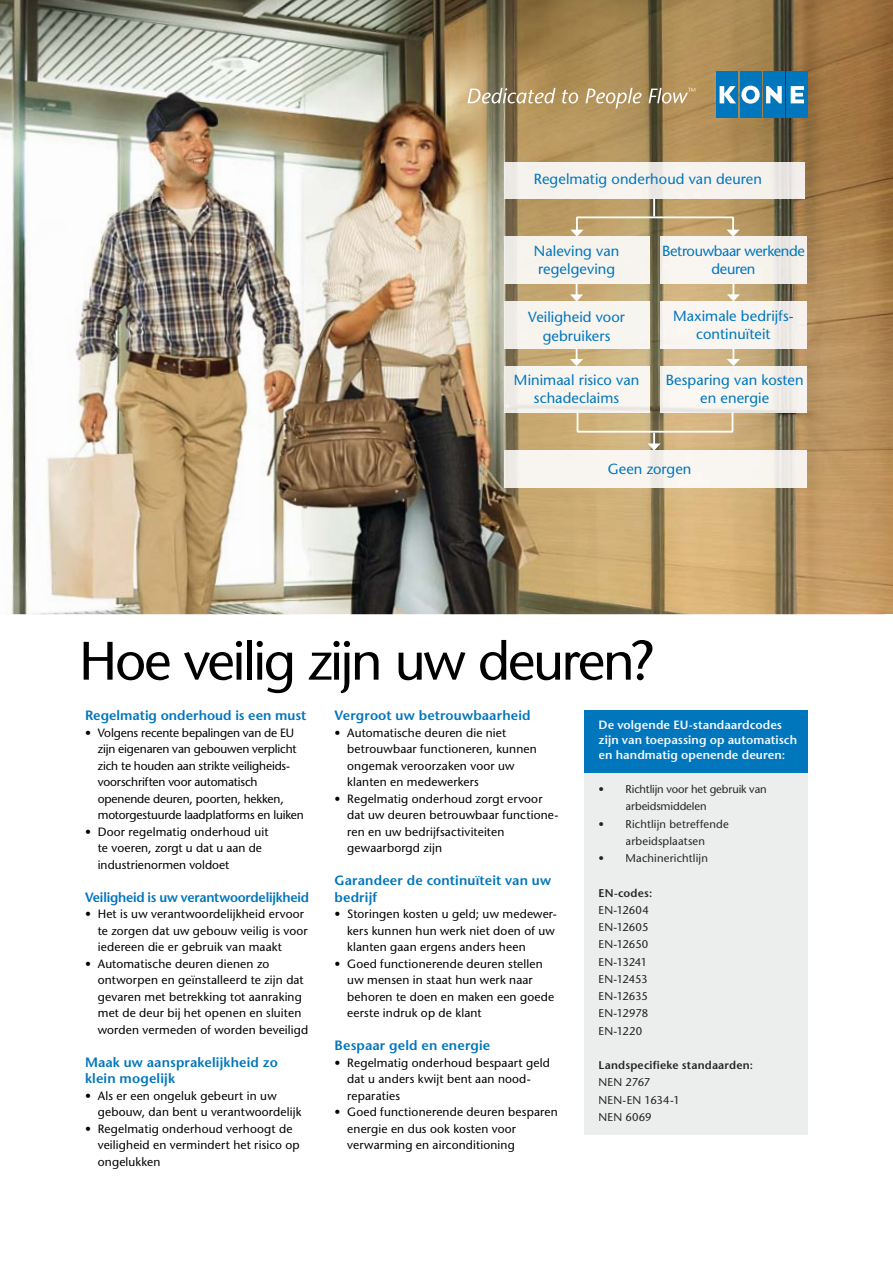
<style>
.page{position:relative;width:893px;height:1263px;background:#fff}
.page>*{position:absolute;margin:0;border:0;box-sizing:border-box;transform-origin:0 0}
.t1{font:54px "Stone Sans";letter-spacing:-.045em;color:#000}
.t2{font:14.7px/18.3px "Stone Sans";letter-spacing:.005em;color:#0076bd;text-align:center}
.t3{font:14.7px/18.3px "Stone Sans";letter-spacing:-.025em;color:#0076bd;text-align:center}
.t4{font:600 13.5px/16.5px "Stone Sans";letter-spacing:.01em;color:#0076bd}
.t5{font:600 13.5px "Stone Sans";letter-spacing:-.015em;color:#0076bd}
.t6{font:12px/16.5px "Stone Sans";letter-spacing:.01em;color:#000}
.t7{font:12px/16.5px "Stone Sans";letter-spacing:-.015em;color:#000}
.t8{font:600 12px/15px "Stone Sans";letter-spacing:.005em;color:#f4f7fc}
.t9{font:11.25px/17.2px "Stone Sans";letter-spacing:.01em;color:#262627}
.t10{font:11.25px/17.2px "Stone Sans";letter-spacing:-.01em;color:#262627}
.t11{font:600 11.25px "Stone Sans";letter-spacing:.02em;color:#262627}
</style>
<div class="page">
<img style="left:0;top:0;width:893px;height:614px">
<div style="left:716px;top:72px;width:22px;height:46px;background:#0076bd"></div>
<div style="left:763px;top:72px;width:21px;height:46px;background:#0076bd"></div>
<svg style="left:766px;top:86px;width:16px;height:17px"></svg>
<div style="left:740px;top:72px;width:21px;height:46px;background:#0076bd"></div>
<svg style="left:720px;top:86px;width:40px;height:18px"></svg>
<div style="left:787px;top:72px;width:21px;height:46px;background:#0076bd"></div>
<svg style="left:791px;top:86px;width:13px;height:17px"></svg>
<svg style="left:467px;top:88px;width:89px;height:15px"></svg>
<svg style="left:562px;top:90px;width:16px;height:13px"></svg>
<svg style="left:585px;top:88px;width:57px;height:20px"></svg>
<svg style="left:648px;top:88px;width:47px;height:15px"></svg>
<img style="left:504px;top:162px;width:300px;height:37px">
<img style="left:504px;top:451px;width:302px;height:36px">
<img style="left:504px;top:237px;width:145px;height:46px">
<img style="left:504px;top:301px;width:145px;height:47px">
<img style="left:504px;top:366px;width:145px;height:47px">
<svg style="left:570px;top:284px;width:13px;height:17px"></svg>
<svg style="left:570px;top:348px;width:13px;height:18px"></svg>
<img style="left:661px;top:237px;width:145px;height:46px">
<img style="left:661px;top:301px;width:145px;height:47px">
<img style="left:661px;top:366px;width:145px;height:47px">
<svg style="left:727px;top:283px;width:13px;height:18px"></svg>
<svg style="left:727px;top:348px;width:13px;height:18px"></svg>
<svg style="left:570px;top:199px;width:170px;height:38px;background:#bfa373"></svg>
<svg style="left:576px;top:411px;width:158px;height:39px;background:#d1b789"></svg>
<div style="left:584px;top:718px;width:224px;height:416px;background:#eceded"></div>
<div style="left:584px;top:710px;width:224px;height:62px;background:#0076bd"></div>
<p class="t2" style="left:534px;top:169px;width:230px">Regelmatig onderhoud van deuren</p>
<p class="t2" style="left:534px;top:241px;width:87px;text-align:left">Naleving van regelgeving</p>
<p class="t2" style="left:528px;top:308px;width:98px">Veiligheid voor gebruikers</p>
<p class="t2" style="left:514px;top:370px;width:127px">Minimaal risico van schadeclaims</p>
<p class="t3" style="left:662px;top:241px;width:144px">Betrouwbaar werkende deuren</p>
<p class="t2" style="left:673px;top:307px;width:122px">Maximale bedrijfs&shy;continuïteit</p>
<p class="t2" style="left:666px;top:370px;width:140px">Besparing van kosten en energie</p>
<p class="t2" style="left:608px;top:460px;width:85px">Geen zorgen</p>
<h1 class="t1" style="left:79px;top:629px;width:577px">Hoe veilig zijn uw deuren?</h1>
<p class="t4" style="left:85px;top:707px;width:223px">Regelmatig onderhoud is een must</p>
<p class="t7" style="left:98px;top:724px;width:208px;text-indent:-13px">• Volgens recente bepalingen van de EU zijn eigenaren van gebouwen verplicht zich te houden aan strikte veiligheids&shy;voorschriften voor automatisch openende deuren, poorten, hekken, motorgestuurde laadplatforms en luiken</p>
<p class="t6" style="left:98px;top:823px;width:172px;text-indent:-13px">• Door regelmatig onderhoud uit te voeren, zorgt u dat u aan de industrienormen voldoet</p>
<p class="t5" style="left:85px;top:889px;width:225px">Veiligheid is uw verantwoordelijkheid</p>
<p class="t6" style="left:98px;top:906px;width:211px;text-indent:-13px">• Het is uw verantwoordelijkheid ervoor te zorgen dat uw gebouw veilig is voor iedereen die er gebruik van maakt</p>
<p class="t6" style="left:98px;top:955px;width:212px;text-indent:-13px">• Automatische deuren dienen zo ontworpen en geïnstalleerd te zijn dat gevaren met betrekking tot aanraking met de deur bij het openen en sluiten worden vermeden of worden beveiligd</p>
<p class="t4" style="left:85px;top:1054px;width:194px">Maak uw aansprakelijkheid zo klein mogelijk</p>
<p class="t6" style="left:98px;top:1087px;width:205px;text-indent:-13px">• Als er een ongeluk gebeurt in uw gebouw, dan bent u verantwoordelijk</p>
<p class="t6" style="left:98px;top:1120px;width:203px;text-indent:-13px">• Regelmatig onderhoud verhoogt de veiligheid en vermindert het risico op ongelukken</p>
<p class="t4" style="left:334px;top:707px;width:198px">Vergroot uw betrouwbaarheid</p>
<p class="t6" style="left:347px;top:724px;width:191px;text-indent:-13px">• Automatische deuren die niet betrouwbaar functioneren, kunnen ongemak veroor zaken voor uw klanten en medewerkers</p>
<p class="t6" style="left:347px;top:790px;width:213px;text-indent:-13px">• Regelmatig onderhoud zorgt ervoor dat uw deuren betrouwbaar functione&shy;ren en uw bedrijfsactiviteiten gewaarborgd zijn</p>
<p class="t4" style="left:334px;top:872px;width:218px">Garandeer de continuïteit van uw bedrijf</p>
<p class="t6" style="left:347px;top:906px;width:211px;text-indent:-13px">• Storingen kosten u geld; uw medewer&shy;kers kunnen hun werk niet doen of uw klanten gaan ergens anders heen</p>
<p class="t6" style="left:347px;top:955px;width:208px;text-indent:-13px">• Goed functionerende deuren stellen uw mensen in staat hun werk naar behoren te doen en maken een goede eerste indruk op de klant</p>
<p class="t4" style="left:334px;top:1037px;width:157px">Bespaar geld en energie</p>
<p class="t6" style="left:347px;top:1054px;width:204px;text-indent:-13px">• Regelmatig onderhoud bespaart geld dat u anders kwijt bent aan nood&shy;reparaties</p>
<p class="t6" style="left:347px;top:1104px;width:212px;text-indent:-13px">• Goed functionerende deuren besparen energie en dus ook kosten voor verwarming en airconditioning</p>
<p class="t8" style="left:599px;top:718px;width:200px">De volgende EU-standaardcodes zijn van toepassing op automatisch en handmatig openende deuren:</p>
<p class="t10" style="left:626px;top:781px;width:143px;text-indent:-27px">• Richtlijn voor het gebruik van arbeidsmiddelen</p>
<p class="t9" style="left:599px;top:815px;width:132px;text-align:center">• Richtlijn betreffende arbeidsplaatsen</p>
<p class="t9" style="left:599px;top:850px;width:111px">• Machinerichtlijn</p>
<p class="t11" style="left:599px;top:886px;width:55px">EN-codes:</p>
<p class="t9" style="left:599px;top:901px;width:52px">EN-12604<br>EN-12605<br>EN-12650<br>EN-13241<br>EN-12453<br>EN-12635<br>EN-12978<br>EN-1220</p>
<p class="t11" style="left:599px;top:1058px;width:156px">Landspecifieke standaarden:</p>
<p class="t9" style="left:599px;top:1074px;width:83px">NEN 2767<br>NEN-EN 1634-1<br>NEN 6069</p>
</div>
